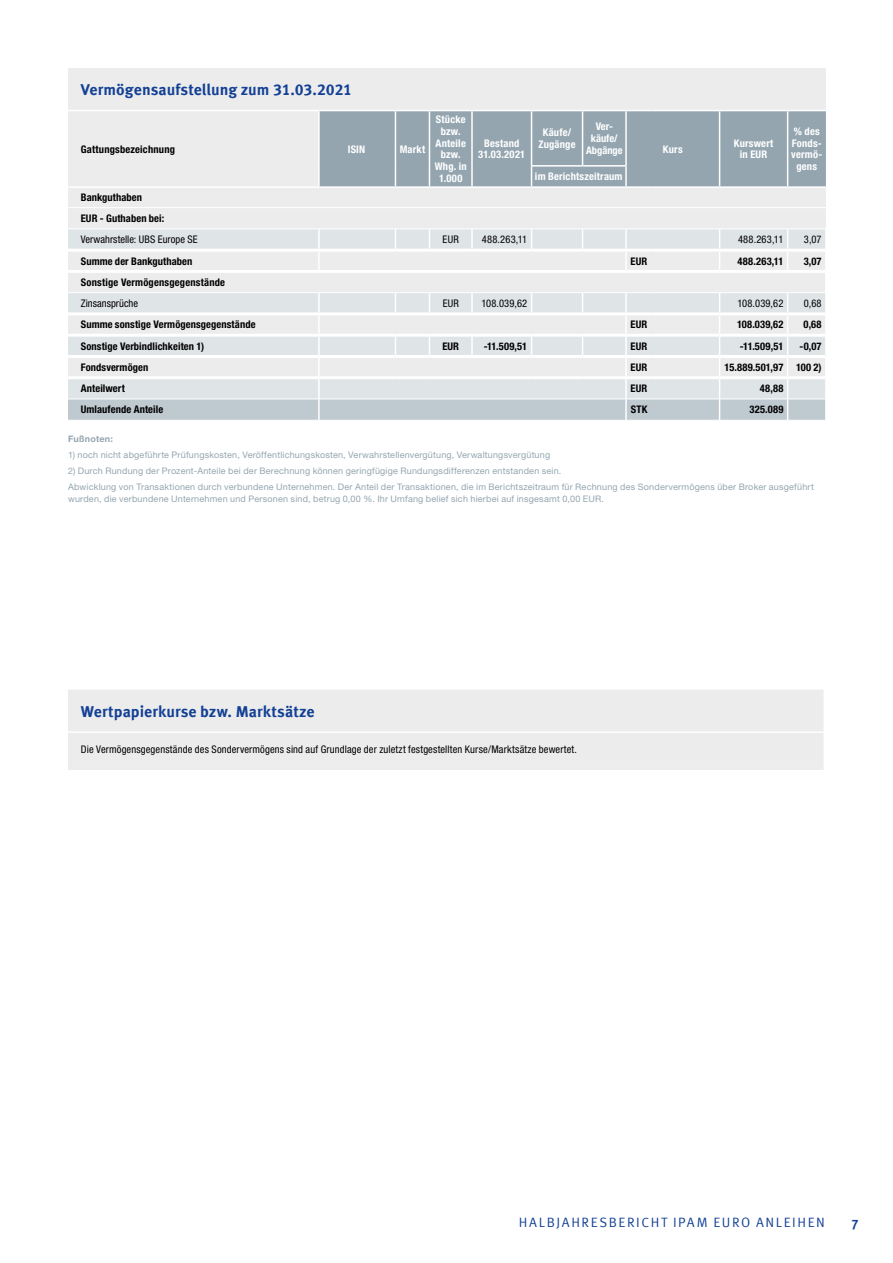
<style>
.page{position:relative;width:893px;height:1263px;background:#fff}
.page>*{position:absolute;margin:0;border:0;box-sizing:border-box;transform-origin:0 0}
.t1{font:700 15.75px "Meta Offc Pro";color:#134094}
.t2{font:13.5px "Meta Offc Pro Norm";letter-spacing:.115em;color:#134094}
.t3{font:700 13.5px "Meta Offc Pro";color:#134094}
.t4{font:700 condensed 10.5px/21.3px "Helvetica Neue LTW1 G";letter-spacing:.01em;color:#000}
.t5{font:condensed 10.5px "Helvetica Neue LTW1 G";letter-spacing:.01em;color:#000}
.t6{font:700 condensed 10.5px/11.7px "Helvetica Neue LTW1 G";letter-spacing:.02em;color:#fff;text-align:center}
.t7{font:700 condensed 10.5px/11.7px "Helvetica Neue LTW1 G";letter-spacing:-.005em;color:#fff;text-align:center}
.t8{font:9px/15.9px "Helvetica Neue LTW1 G";letter-spacing:.025em;color:#94a5b0}
.t9{font:700 9px "Helvetica Neue LTW1 G";letter-spacing:.03em;color:#94a5b0}
</style>
<div class="page">
<div style="left:68px;top:68px;width:758px;height:118px;background:#ececed"></div>
<div style="left:68px;top:188px;width:758px;height:104px;background:#ececed"></div>
<hr style="left:825px;top:271px;width:2px;height:22px;background:#fff">
<hr style="left:68px;top:110px;width:251px;height:1px;background:#fff">
<hr style="left:68px;top:207px;width:251px;height:1px;background:#fff">
<hr style="left:319px;top:207px;width:76px;height:1px;background:#fff">
<hr style="left:395px;top:207px;width:34px;height:1px;background:#fff">
<hr style="left:429px;top:207px;width:43px;height:1px;background:#fff">
<hr style="left:472px;top:207px;width:59px;height:1px;background:#fff">
<hr style="left:531px;top:207px;width:52px;height:1px;background:#fff">
<hr style="left:583px;top:207px;width:43px;height:1px;background:#fff">
<svg style="left:626px;top:207px;width:26px;height:1px"></svg>
<hr style="left:652px;top:207px;width:68px;height:1px;background:#fff">
<hr style="left:720px;top:207px;width:68px;height:1px;background:#fff">
<hr style="left:788px;top:207px;width:38px;height:1px;background:#fff">
<hr style="left:318px;top:111px;width:2px;height:55px;background:#fff">
<hr style="left:318px;top:166px;width:2px;height:20px;background:#fff">
<svg style="left:319px;top:110px;width:507px;height:77px;background:#99a9b4"></svg>
<hr style="left:531px;top:186px;width:52px;height:2px;background:#fff">
<hr style="left:583px;top:186px;width:43px;height:2px;background:#fff">
<svg style="left:68px;top:228px;width:758px;height:42px;background:#e6e9ea"></svg>
<hr style="left:825px;top:250px;width:2px;height:21px;background:#fff">
<svg style="left:68px;top:293px;width:758px;height:127px;background:#dfe3e6"></svg>
<hr style="left:68px;top:249px;width:251px;height:3px;background:#fff">
<hr style="left:319px;top:249px;width:76px;height:3px;background:#fff">
<hr style="left:395px;top:249px;width:34px;height:3px;background:#fff">
<hr style="left:429px;top:249px;width:43px;height:3px;background:#fff">
<hr style="left:472px;top:249px;width:59px;height:3px;background:#fff">
<hr style="left:531px;top:249px;width:52px;height:3px;background:#fff">
<hr style="left:583px;top:249px;width:43px;height:3px;background:#fff">
<hr style="left:626px;top:249px;width:26px;height:3px;background:#fff">
<hr style="left:652px;top:249px;width:68px;height:3px;background:#fff">
<hr style="left:720px;top:249px;width:68px;height:3px;background:#fff">
<hr style="left:788px;top:249px;width:37px;height:3px;background:#fff">
<hr style="left:720px;top:312px;width:68px;height:3px;background:#fff">
<hr style="left:788px;top:312px;width:37px;height:3px;background:#fff">
<hr style="left:68px;top:270px;width:251px;height:3px;background:#fff">
<hr style="left:319px;top:270px;width:76px;height:3px;background:#fff">
<hr style="left:395px;top:270px;width:34px;height:3px;background:#fff">
<hr style="left:429px;top:270px;width:43px;height:3px;background:#fff">
<hr style="left:472px;top:270px;width:59px;height:3px;background:#fff">
<hr style="left:531px;top:270px;width:52px;height:3px;background:#fff">
<hr style="left:583px;top:270px;width:43px;height:3px;background:#fff">
<hr style="left:626px;top:270px;width:26px;height:3px;background:#fff">
<hr style="left:652px;top:270px;width:68px;height:3px;background:#fff">
<hr style="left:720px;top:270px;width:68px;height:3px;background:#fff">
<hr style="left:788px;top:270px;width:37px;height:3px;background:#fff">
<hr style="left:68px;top:334px;width:251px;height:3px;background:#fff">
<hr style="left:319px;top:334px;width:76px;height:3px;background:#fff">
<hr style="left:395px;top:334px;width:34px;height:3px;background:#fff">
<hr style="left:429px;top:334px;width:43px;height:3px;background:#fff">
<hr style="left:472px;top:334px;width:59px;height:3px;background:#fff">
<hr style="left:531px;top:334px;width:52px;height:3px;background:#fff">
<hr style="left:583px;top:334px;width:43px;height:3px;background:#fff">
<hr style="left:626px;top:334px;width:26px;height:3px;background:#fff">
<hr style="left:652px;top:334px;width:68px;height:3px;background:#fff">
<hr style="left:720px;top:334px;width:68px;height:3px;background:#fff">
<hr style="left:788px;top:334px;width:37px;height:3px;background:#fff">
<hr style="left:68px;top:376px;width:251px;height:3px;background:#fff">
<hr style="left:319px;top:376px;width:76px;height:3px;background:#fff">
<hr style="left:395px;top:376px;width:34px;height:3px;background:#fff">
<hr style="left:429px;top:376px;width:43px;height:3px;background:#fff">
<hr style="left:472px;top:376px;width:59px;height:3px;background:#fff">
<hr style="left:531px;top:376px;width:52px;height:3px;background:#fff">
<hr style="left:583px;top:376px;width:43px;height:3px;background:#fff">
<hr style="left:626px;top:376px;width:26px;height:3px;background:#fff">
<hr style="left:652px;top:376px;width:68px;height:3px;background:#fff">
<hr style="left:720px;top:376px;width:68px;height:3px;background:#fff">
<hr style="left:788px;top:376px;width:37px;height:3px;background:#fff">
<div style="left:68px;top:690px;width:755px;height:76px;background:#ececed"></div>
<hr style="left:68px;top:766px;width:755px;height:4px;background:#ececed">
<hr style="left:68px;top:731px;width:441px;height:2px;background:#fff">
<hr style="left:509px;top:731px;width:144px;height:2px;background:#fff">
<hr style="left:653px;top:731px;width:85px;height:2px;background:#fff">
<hr style="left:738px;top:731px;width:85px;height:2px;background:#fff">
<h1 class="t1" style="left:81px;top:78px;width:273px">Vermögensaufstellung zum 31.03.2021</h1>
<p class="t4" style="left:81px;top:138px;width:96px">Gattungsbezeichnung</p>
<p class="t6" style="left:348px;top:143px;width:19px">ISIN</p>
<p class="t6" style="left:400px;top:143px;width:27px">Markt</p>
<p class="t6" style="left:435px;top:114px;width:34px">Stücke bzw.<br>Anteile bzw.<br>Whg. in<br>1.000</p>
<p class="t6" style="left:478px;top:137px;width:49px">Bestand<br>31.03.2021</p>
<p class="t6" style="left:539px;top:127px;width:38px">Käufe/<br>Zugänge</p>
<p class="t7" style="left:586px;top:121px;width:38px">Ver&shy;käufe/<br>Abgänge</p>
<p class="t6" style="left:535px;top:171px;width:89px">im Berichtszeitraum</p>
<p class="t6" style="left:663px;top:143px;width:21px">Kurs</p>
<p class="t6" style="left:734px;top:137px;width:41px">Kurswert in EUR</p>
<p class="t6" style="left:791px;top:126px;width:32px">% des<br>Fonds&shy;vermö&shy;gens</p>
<p class="t4" style="left:81px;top:186px;width:85px">Bankguthaben<br>EUR - Guthaben bei:</p>
<p class="t5" style="left:81px;top:233px;width:118px">Verwahrstelle: UBS Europe SE</p>
<p class="t5" style="left:443px;top:233px;width:18px">EUR</p>
<p class="t5" style="left:482px;top:233px;width:47px">488.263,11</p>
<p class="t5" style="left:738px;top:233px;width:47px">488.263,11</p>
<p class="t5" style="left:804px;top:233px;width:19px">3,07</p>
<p class="t4" style="left:81px;top:250px;width:113px">Summe der Bankguthaben</p>
<p class="t4" style="left:630px;top:250px;width:18px">EUR</p>
<p class="t4" style="left:737px;top:250px;width:47px">488.263,11</p>
<p class="t4" style="left:804px;top:250px;width:19px">3,07</p>
<p class="t4" style="left:81px;top:271px;width:146px">Sonstige Vermögensgegenstände</p>
<p class="t5" style="left:81px;top:297px;width:59px">Zinsansprüche</p>
<p class="t5" style="left:443px;top:297px;width:18px">EUR</p>
<p class="t5" style="left:481px;top:297px;width:47px">108.039,62</p>
<p class="t5" style="left:737px;top:297px;width:47px">108.039,62</p>
<p class="t5" style="left:804px;top:297px;width:19px">0,68</p>
<p class="t4" style="left:81px;top:314px;width:176px">Summe sonstige Vermögensgegenstände</p>
<p class="t4" style="left:630px;top:314px;width:18px">EUR</p>
<p class="t4" style="left:737px;top:314px;width:48px">108.039,62</p>
<p class="t4" style="left:804px;top:314px;width:20px">0,68</p>
<p class="t4" style="left:81px;top:335px;width:125px">Sonstige Verbindlichkeiten 1)</p>
<p class="t4" style="left:442px;top:335px;width:18px">EUR</p>
<p class="t4" style="left:484px;top:335px;width:45px">-11.509,51</p>
<p class="t4" style="left:630px;top:335px;width:18px">EUR</p>
<p class="t4" style="left:740px;top:335px;width:45px">-11.509,51</p>
<p class="t4" style="left:800px;top:335px;width:24px">-0,07</p>
<p class="t4" style="left:81px;top:357px;width:69px">Fondsvermögen</p>
<p class="t4" style="left:630px;top:357px;width:18px">EUR</p>
<p class="t4" style="left:725px;top:357px;width:99px">15.889.501,97 100 2)</p>
<p class="t4" style="left:81px;top:378px;width:46px">Anteilwert</p>
<p class="t4" style="left:630px;top:378px;width:18px">EUR</p>
<p class="t4" style="left:760px;top:378px;width:25px">48,88</p>
<p class="t4" style="left:81px;top:399px;width:84px">Umlaufende Anteile</p>
<p class="t4" style="left:631px;top:399px;width:18px">STK</p>
<p class="t4" style="left:750px;top:399px;width:35px">325.089</p>
<p class="t9" style="left:68px;top:433px;width:46px">Fußnoten:</p>
<p class="t8" style="left:68px;top:447px;width:484px">1) noch nicht abgeführte Prüfungskosten, Veröffentlichungskosten, Verwahrstellenvergütung, Verwaltungsvergütung</p>
<p class="t8" style="left:68px;top:463px;width:747px">2) Durch Rundung der Prozent-Anteile bei der Berechnung können geringfügige Rundungsdifferenzen entstanden sein.<br>Abwicklung von Transaktionen durch verbundene Unternehmen. Der Anteil der Transaktionen, die im Berichtszeitraum für Rechnung des Sondervermögens über Broker ausgeführt</p>
<p class="t8" style="left:68px;top:491px;width:537px">wurden, die verbundene Unternehmen und Personen sind, betrug 0,00 %. Ihr Umfang belief sich hierbei auf insgesamt 0,00 EUR.</p>
<h1 class="t1" style="left:81px;top:699px;width:235px">Wertpapierkurse bzw. Marktsätze</h1>
<p class="t5" style="left:81px;top:743px;width:498px">Die Vermögensgegenstände des Sondervermögens sind auf Grundlage der zuletzt festgestellten Kurse/Marktsätze bewertet.</p>
<h2 class="t2" style="left:519px;top:1211px;width:266px">HALBJAHRESBERICHT IPAM EURO ANLEIHE</h2>
<h2 class="t2" style="left:816px;top:1211px;width:10px">N</h2>
<h2 class="t3" style="left:851px;top:1214px;width:9px">7</h2>
</div>
